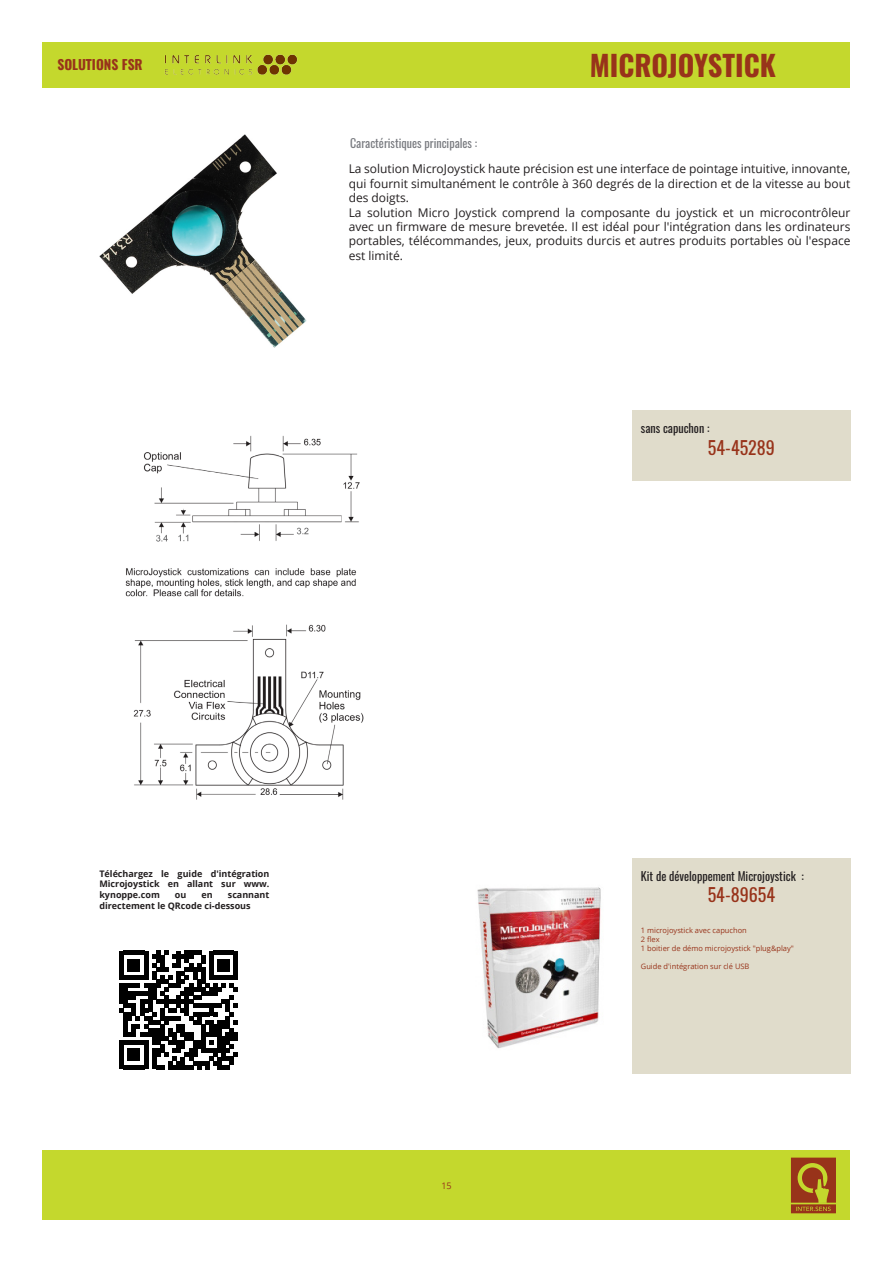
<style>
.page{position:relative;width:893px;height:1263px;background:#fff}
.page>*{position:absolute;margin:0;border:0;box-sizing:border-box;transform-origin:0 0}
.t1{font:700 28.5px "Oswald";color:#98331a}
.t2{font:18px "Oswald";color:#98331a}
.t3{font:700 13.5px "Oswald";color:#98331a}
.t4{font:12px/14.4px "Open Sans";color:#231f20}
.t5{font:12px "Oswald";color:#231f20}
.t6{font:12px "Oswald";color:#7a7c81}
.t7{font:700 9px/10.8px "Open Sans";color:#231f20;text-align:justify}
.t8{font:9px "Open Sans";color:#98331a}
.t9{font:7.5px/9px "Open Sans";color:#98331a}
</style>
<div class="page">
<div style="left:43px;top:1150px;width:807px;height:70px;background:#c4d82d"></div>
<svg style="left:791px;top:1157px;width:45px;height:56px"></svg>
<div style="left:43px;top:43px;width:807px;height:45px;background:#c4d82d"></div>
<img style="left:164px;top:54px;width:134px;height:21px">
<div style="left:632px;top:858px;width:218px;height:216px;background:#e0dccb"></div>
<img style="left:477px;top:887px;width:124px;height:162px">
<svg style="left:120px;top:951px;width:118px;height:118px"></svg>
<img style="left:100px;top:134px;width:206px;height:214px">
<div style="left:632px;top:410px;width:218px;height:71px;background:#e0dccb"></div>
<img style="left:125px;top:435px;width:235px;height:162px">
<img style="left:133px;top:624px;width:231px;height:176px">
<p class="t3" style="left:57px;top:53px;width:87px">SOLUTIONS FSR</p>
<h1 class="t1" style="left:590px;top:43px;width:188px">MICROJOYSTICK</h1>
<p class="t6" style="left:350px;top:134px;width:129px">Caractéristiques principales :</p>
<p class="t4" style="left:349px;top:161px;width:503px">La solution MicroJoystick haute précision est une interface de pointage intuitive, innovante, qui fournit simultanément le contrôle à 360 degrés de la direction et de la vitesse au bout des doigts.<br>La solution Micro Joystick comprend la composante du joystick et un microcontrôleur avec un firmware de mesure brevetée. Il est idéal pour l'intégration dans les ordinateurs portables, télécommandes, jeux, produits durcis et autres produits portables où l'espace est limité.</p>
<p class="t7" style="left:99px;top:868px;width:172px">Téléchargez le guide d'intégration Microjoystick en allant sur www. kynoppe.com</p>
<p class="t7" style="left:99px;top:889px;width:172px;text-indent:128px">scannant directement le QRcode ci-dessous</p>
<p class="t7" style="left:175px;top:889px;width:13px">ou</p>
<p class="t7" style="left:202px;top:889px;width:13px">en</p>
<p class="t8" style="left:441px;top:1179px;width:12px">15</p>
<p class="t5" style="left:641px;top:419px;width:70px">sans capuchon :</p>
<h2 class="t2" style="left:708px;top:433px;width:68px">54-45289</h2>
<p class="t5" style="left:641px;top:866px;width:164px">Kit de développement Microjoystick :</p>
<h2 class="t2" style="left:708px;top:881px;width:69px">54-89654</h2>
<p class="t9" style="left:641px;top:925px;width:155px">1 microjoystick avec capuchon<br>2 flex<br>1 boitier de démo microjoystick "plug&amp;play"</p>
<p class="t9" style="left:641px;top:961px;width:110px">Guide d'intégration sur clé USB</p>
</div>
